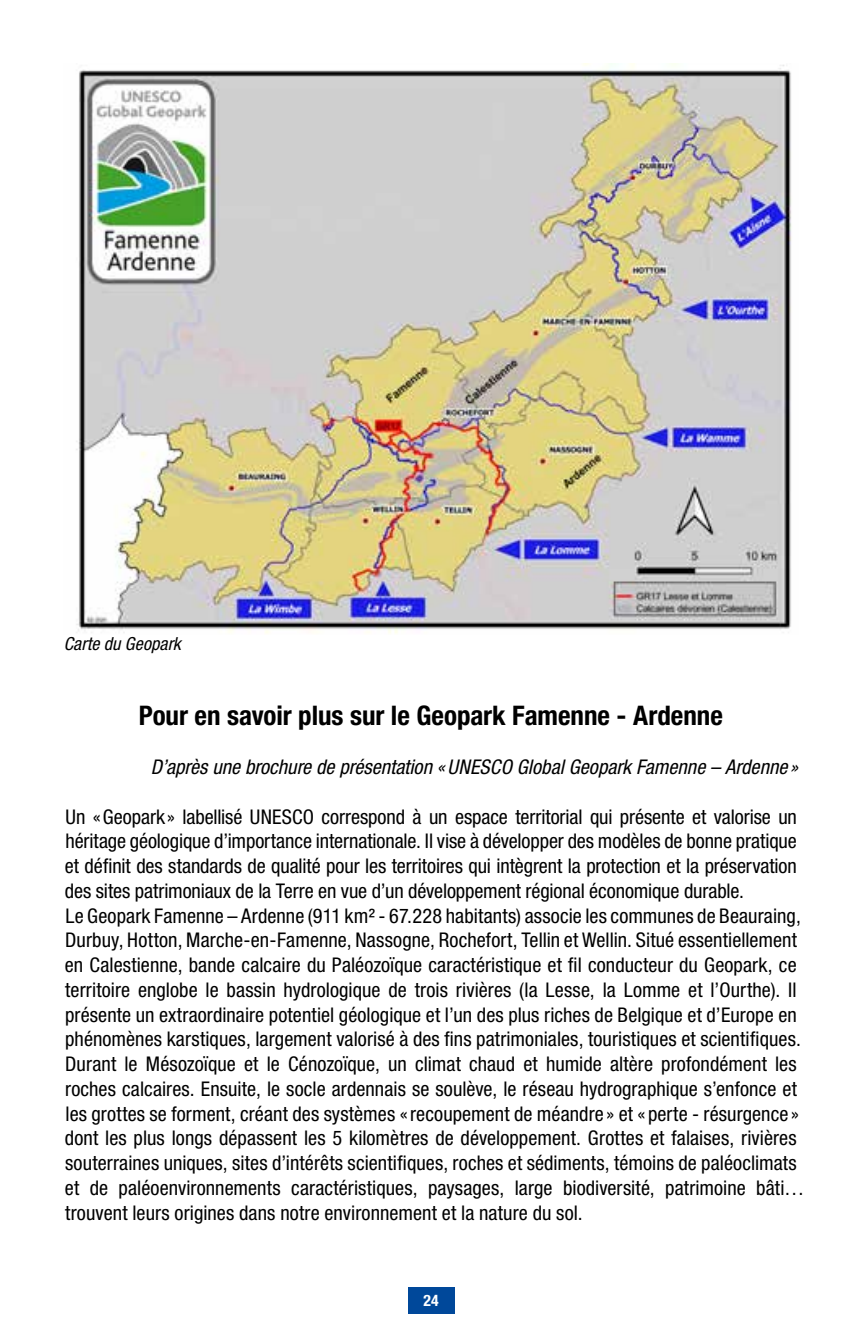
<style>
.page{position:relative;width:862px;height:1340px;background:#fff}
.page>*{position:absolute;margin:0;border:0;box-sizing:border-box;transform-origin:0 0}
.t1{font:700 condensed 27px "Helvetica Neue LT Std";color:#000}
.t2{font:condensed 20.25px/24.8px "Helvetica Neue LT Std";color:#000}
.t3{font:italic condensed 20.25px "Helvetica Neue LT Std";letter-spacing:.005em;color:#000}
.t4{font:italic condensed 18px "Helvetica Neue LT Std";letter-spacing:.005em;color:#000}
.t5{font:700 condensed 15.75px "Helvetica Neue LT Std";color:#fff}
</style>
<div class="page">
<div style="left:408px;top:1286px;width:46px;height:27px;background:#00489a"></div>
<img style="left:76px;top:64px;width:716px;height:570px">
<p class="t4" style="left:64px;top:633px;width:118px">Carte du Geopark</p>
<h1 class="t1" style="left:139px;top:698px;width:585px">Pour en savoir plus sur le Geopark Famenne - Ardenne</h1>
<p class="t3" style="left:151px;top:755px;width:648px">D’après une brochure de présentation «UNESCO Global Geopark Famenne – Ardenne »</p>
<p class="t2" style="left:65px;top:804px;width:740px">Un «Geopark» labellisé UNESCO correspond à un espace territorial qui présente et valorise un héritage géologique d’importance internationale. Il vise à développer des modèles de bonne pratique et définit des standards de qualité pour les territoires qui intègrent la protection et la préservation des sites patrimoniaux de la Terre en vue d’un développement régional économique durable.<br>Le Geopark Famenne – Ardenne (911 km² - 67.228 habitants) associe les communes de Beauraing, Durbuy, Hotton, Marche-en-Famenne, Nassogne, Rochefort, Tellin et Wellin. Situé essentiellement en Calestienne, bande calcaire du Paléozoïque caractéristique et fil conducteur du Geopark, ce territoire englobe le bassin hydrologique de trois rivières (la Lesse, la Lomme et l’Ourthe). Il présente un extraordinaire potentiel géologique et l’un des plus riches de Belgique et d’Europe en phénomènes karstiques, largement valorisé à des fins patrimoniales, touristiques et scientifiques.<br>Durant le Mésozoïque et le Cénozoïque, un climat chaud et humide altère profondément les roches calcaires. Ensuite, le socle ardennais se soulève, le réseau hydrographique s’enfonce et les grottes se forment, créant des systèmes «recoupement de méandre » et « perte - résurgence » dont les plus longs dépassent les 5 kilomètres de développement. Grottes et falaises, rivières souterraines uniques, sites d’intérêts scientifiques, roches et sédiments, témoins de paléoclimats et de paléoenvironnements caractéristiques, paysages, large biodiversité, patrimoine bâti… trouvent leurs origines dans notre environnement et la nature du sol.</p>
<p class="t5" style="left:423px;top:1290px;width:17px">24</p>
</div>
